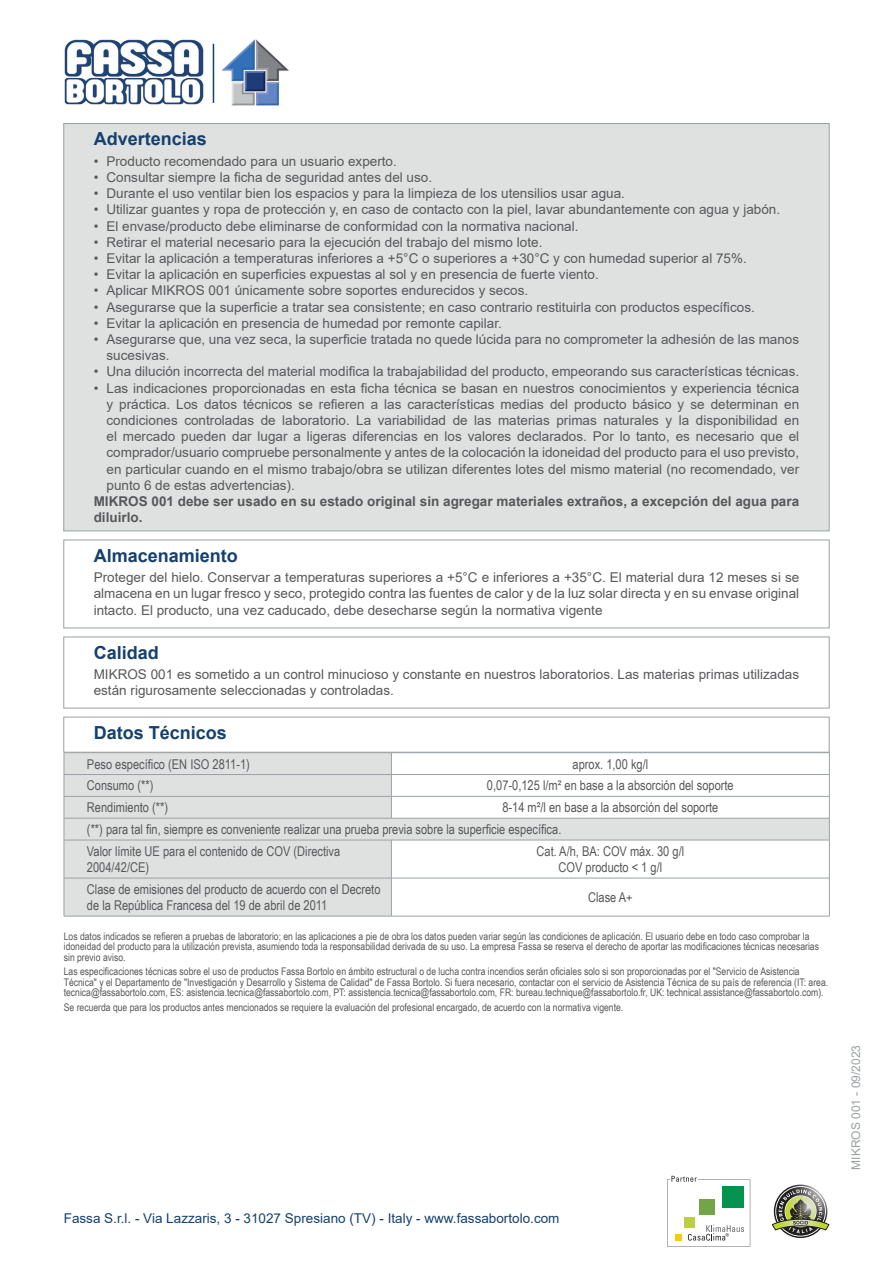
<style>
.page{position:relative;width:893px;height:1263px;background:#fff}
.page>*{position:absolute;margin:0;border:0;box-sizing:border-box;transform-origin:0 0}
.Titolo{font:700 18px "Arial";color:#15406e}
.Conservazione{font:13.5px/16.2px "Arial";color:#57585a;text-align:justify}
.normale_sx{font:13.5px/16.2px "Arial Narrow";color:#57585a}
.Qualita{font:13.5px/16.2px "Arial";color:#57585a}
.normale_centrato{font:13.5px "Arial Narrow";color:#57585a}
.Note{font:700 13.5px/16.2px "Arial";color:#57585a}
.t1{font:13.5px "Arial";color:#15406e}
.t2{font:12px "Arial";color:#9ba1a4}
.t3{font:10.5px/10.5px "Arial Narrow";color:#57585a}
</style>
<div class="page">
<div style="left:64px;top:124px;width:765px;height:407px;background:#dfe1e1"></div>
<div style="left:64px;top:540px;width:765px;height:88px;border:1px solid #9ba1a4"></div>
<div style="left:64px;top:637px;width:765px;height:71px;border:1px solid #9ba1a4"></div>
<div style="left:64px;top:717px;width:765px;height:35px;border:1px solid #9ba1a4"></div>
<svg style="left:65px;top:753px;width:764px;height:163px;fill:#dfe1e1"></svg>
<hr style="left:64px;top:752px;width:327px;height:1px;background:#9ba1a4">
<hr style="left:391px;top:752px;width:439px;height:1px;background:#9ba1a4">
<hr style="left:64px;top:774px;width:327px;height:1px;background:#9ba1a4">
<hr style="left:391px;top:774px;width:439px;height:1px;background:#9ba1a4">
<hr style="left:64px;top:796px;width:327px;height:1px;background:#9ba1a4">
<hr style="left:391px;top:796px;width:439px;height:1px;background:#9ba1a4">
<svg style="left:391px;top:753px;width:1px;height:65px"></svg>
<hr style="left:64px;top:818px;width:327px;height:1px;background:#9ba1a4">
<svg style="left:64px;top:753px;width:1px;height:87px"></svg>
<hr style="left:391px;top:818px;width:439px;height:1px;background:#9ba1a4">
<svg style="left:829px;top:753px;width:1px;height:87px"></svg>
<hr style="left:64px;top:840px;width:327px;height:1px;background:#9ba1a4">
<hr style="left:64px;top:840px;width:1px;height:38px;background:#9ba1a4">
<hr style="left:391px;top:840px;width:439px;height:1px;background:#9ba1a4">
<hr style="left:391px;top:840px;width:1px;height:38px;background:#9ba1a4">
<hr style="left:829px;top:840px;width:1px;height:38px;background:#9ba1a4">
<hr style="left:64px;top:878px;width:327px;height:1px;background:#9ba1a4">
<hr style="left:64px;top:878px;width:1px;height:38px;background:#9ba1a4">
<hr style="left:64px;top:916px;width:327px;height:1px;background:#9ba1a4">
<hr style="left:391px;top:878px;width:439px;height:1px;background:#9ba1a4">
<hr style="left:391px;top:878px;width:1px;height:38px;background:#9ba1a4">
<hr style="left:829px;top:878px;width:1px;height:38px;background:#9ba1a4">
<hr style="left:391px;top:916px;width:439px;height:1px;background:#9ba1a4">
<svg style="left:667px;top:1176px;width:83px;height:71px"></svg>
<svg style="left:772px;top:1186px;width:57px;height:50px"></svg>
<img style="left:64px;top:39px;width:140px;height:66px">
<hr style="left:213px;top:44px;width:1px;height:59px;background:#15406e">
<img style="left:221px;top:39px;width:68px;height:67px">
<p class="Titolo" style="left:94px;top:126px;width:115px">Advertencias</p>
<p class="Conservazione" style="left:94px;top:153px;width:305px">• Producto recomendado para un usuario experto.</p>
<p class="Conservazione" style="left:94px;top:169px;width:340px">• Consultar siempre la ficha de seguridad antes del uso.</p>
<p class="Conservazione" style="left:94px;top:185px;width:533px">• Durante el uso ventilar bien los espacios y para la limpieza de los utensilios usar agua.</p>
<p class="Conservazione" style="left:94px;top:201px;width:688px">• Utilizar guantes y ropa de protección y, en caso de contacto con la piel, lavar abundantemente con agua y jabón.</p>
<p class="Conservazione" style="left:94px;top:218px;width:486px">• El envase/producto debe eliminarse de conformidad con la normativa nacional.</p>
<p class="Conservazione" style="left:94px;top:234px;width:450px">• Retirar el material necesario para la ejecución del trabajo del mismo lote.</p>
<p class="Conservazione" style="left:94px;top:250px;width:655px">• Evitar la aplicación a temperaturas inferiores a +5°C o superiores a +30°C y con humedad superior al 75%.</p>
<p class="Conservazione" style="left:94px;top:266px;width:506px">• Evitar la aplicación en superficies expuestas al sol y en presencia de fuerte viento.</p>
<p class="Conservazione" style="left:94px;top:282px;width:436px">• Aplicar MIKROS 001 únicamente sobre soportes endurecidos y secos.</p>
<p class="Conservazione" style="left:94px;top:299px;width:663px">• Asegurarse que la superficie a tratar sea consistente; en caso contrario restituirla con productos específicos.</p>
<p class="Conservazione" style="left:94px;top:315px;width:410px">• Evitar la aplicación en presencia de humedad por remonte capilar.</p>
<p class="Conservazione" style="left:106px;top:331px;width:694px;text-indent:-13px">• Asegurarse que, una vez seca, la superficie tratada no quede lúcida para no comprometer la adhesión de las manos sucesivas.</p>
<p class="Conservazione" style="left:94px;top:363px;width:707px">• Una dilución incorrecta del material modifica la trabajabilidad del producto, empeorando sus características técnicas.</p>
<p class="Conservazione" style="left:106px;top:380px;width:694px;text-indent:-13px">• Las indicaciones proporcionadas en esta ficha técnica se basan en nuestros conocimientos y experiencia técnica y práctica. Los datos técnicos se refieren a las características medias del producto básico y se determinan en condiciones controladas de laboratorio. La variabilidad de las materias primas naturales y la disponibilidad en el mercado pueden dar lugar a ligeras diferencias en los valores declarados. Por lo tanto, es necesario que el comprador/usuario compruebe personalmente y antes de la colocación la idoneidad del producto para el uso previsto, en particular cuando en el mismo trabajo/obra se utilizan diferentes lotes del mismo material (no recomendado, ver punto 6 de estas advertencias).</p>
<p class="Note" style="left:94px;top:493px;width:707px">MIKROS 001 debe ser usado en su estado original sin agregar materiales extraños, a excepción del agua para diluirlo.</p>
<p class="Titolo" style="left:94px;top:543px;width:146px">Almacenamiento</p>
<p class="Conservazione" style="left:94px;top:569px;width:707px">Proteger del hielo. Conservar a temperaturas superiores a +5°C e inferiores a +35°C. El material dura 12 meses si se almacena en un lugar fresco y seco, protegido contra las fuentes de calor y de la luz solar directa y en su envase original intacto. El producto, una vez caducado, debe desecharse según la normativa vigente</p>
<p class="Titolo" style="left:94px;top:640px;width:67px">Calidad</p>
<p class="Qualita" style="left:94px;top:666px;width:707px">MIKROS 001 es sometido a un control minucioso y constante en nuestros laboratorios. Las materias primas utilizadas están rigurosamente seleccionadas y controladas.</p>
<p class="Titolo" style="left:94px;top:720px;width:135px">Datos Técnicos</p>
<p class="normale_sx" style="left:87px;top:755px;width:164px">Peso específico (EN ISO 2811-1)</p>
<p class="normale_centrato" style="left:572px;top:754px;width:77px">aprox. 1,00 kg/l</p>
<p class="normale_sx" style="left:87px;top:777px;width:68px">Consumo (**)</p>
<p class="normale_centrato" style="left:487px;top:776px;width:248px">0,07-0,125 l/m² en base a la absorción del soporte</p>
<p class="normale_sx" style="left:87px;top:799px;width:83px">Rendimiento (**)</p>
<p class="normale_centrato" style="left:502px;top:797px;width:217px">8-14 m²/l en base a la absorción del soporte</p>
<p class="normale_sx" style="left:87px;top:821px;width:476px">(**) para tal fin, siempre es conveniente realizar una prueba previa sobre la superficie específica.</p>
<p class="normale_sx" style="left:87px;top:842px;width:255px">Valor límite UE para el contenido de COV (Directiva<br>2004/42/CE)</p>
<p class="normale_centrato" style="left:536px;top:841px;width:149px">Cat. A/h, BA: COV máx. 30 g/l</p>
<p class="normale_centrato" style="left:558px;top:857px;width:105px">COV producto &lt; 1 g/l</p>
<p class="normale_sx" style="left:87px;top:880px;width:295px">Clase de emisiones del producto de acuerdo con el Decreto de la República Francesa del 19 de abril de 2011</p>
<p class="normale_centrato" style="left:588px;top:887px;width:46px">Clase A+</p>
<p class="t3" style="left:64px;top:930px;width:757px">Los datos indicados se refieren a pruebas de laboratorio; en las aplicaciones a pie de obra los datos pueden variar según las condiciones de aplicación. El usuario debe en todo caso comprobar la idoneidad del producto para la utilización prevista, asumiendo toda la responsabilidad derivada de su uso. La empresa Fassa se reserva el derecho de aportar las modificaciones técnicas necesarias sin previo aviso.</p>
<p class="t3" style="left:64px;top:966px;width:766px">Las especificaciones técnicas sobre el uso de productos Fassa Bortolo en ámbito estructural o de lucha contra incendios serán oficiales solo si son proporcionadas por el "Servicio de Asistencia<br>Técnica" y el Departamento de "Investigación y Desarrollo y Sistema de Calidad" de Fassa Bortolo. Si fuera necesario, contactar con el servicio de Asistencia Técnica de su país de referencia (IT: area. tecnica@fassabortolo.com, ES: asistencia.tecnica@fassabortolo.com, PT: assistencia.tecnica@fassabortolo.com, FR: bureau.technique@fassabortolo.fr, UK: technical.assistance@fassabortolo.com).</p>
<p class="t3" style="left:64px;top:1002px;width:561px">Se recuerda que para los productos antes mencionados se requiere la evaluación del profesional encargado, de acuerdo con la normativa vigente.</p>
<p class="t1" style="left:64px;top:1208px;width:497px">Fassa S.r.l. - Via Lazzaris, 3 - 31027 Spresiano (TV) - Italy - www.fassabortolo.com</p>
<p class="t2" style="left:848px;top:1170px;width:126px;rotate:-90deg">MIKROS 001 - 09/2023</p>
</div>
